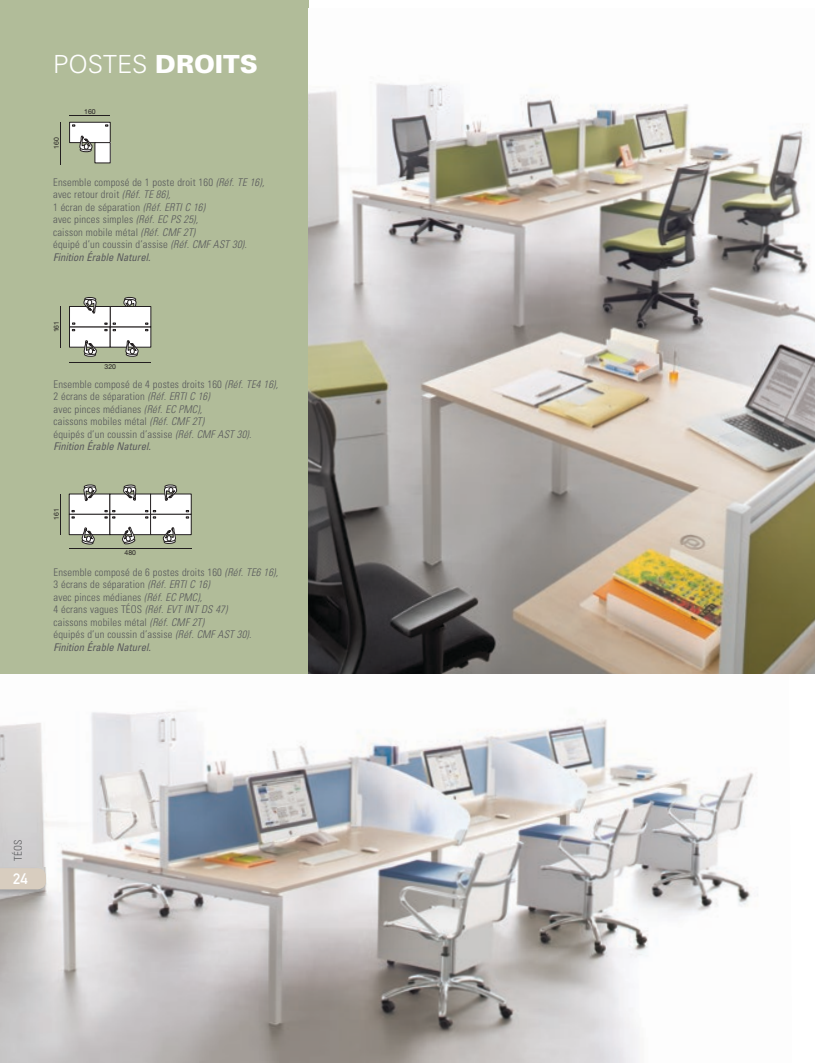
<style>
.page{position:relative;width:815px;height:1063px;background:#fff}
.page>*{position:absolute;margin:0;border:0;box-sizing:border-box;transform-origin:0 0}
.t1{font:300 25px "Univers";color:#fff}
.t2{font:15px "DIN Mittelschrift Alternate";color:#fff}
.t3{font:300 condensed 10.62px/12.5px "Univers";letter-spacing:.015em;color:#58595b}
.t4{font:6.88px "Helvetica Neue";color:#231f20}
.s1{font-weight:900}
.s2{font-style:italic}
.s3{font-weight:400;font-style:italic}
</style>
<div class="page">
<img style="left:0;top:710px;width:758px;height:353px">
<div style="left:0;top:0;width:308px;height:674px;background:#b1bc99"></div>
<img style="left:308px;top:83px;width:507px;height:591px">
<div style="left:69px;top:494px;width:41px;height:20px;background:#fff"></div>
<div style="left:69px;top:514px;width:41px;height:21px;background:#fff"></div>
<div style="left:69px;top:514px;width:41px;height:21px;border:1px solid #231f20"></div>
<svg style="left:72px;top:510px;width:2px;height:8px"></svg>
<div style="left:110px;top:494px;width:41px;height:20px;background:#fff"></div>
<div style="left:110px;top:514px;width:41px;height:21px;background:#fff"></div>
<div style="left:110px;top:514px;width:41px;height:21px;border:1px solid #231f20"></div>
<svg style="left:105px;top:510px;width:10px;height:8px"></svg>
<div style="left:151px;top:494px;width:40px;height:20px;background:#fff"></div>
<div style="left:151px;top:514px;width:40px;height:21px;background:#fff"></div>
<div style="left:150px;top:514px;width:41px;height:21px;border:1px solid #231f20"></div>
<svg style="left:186px;top:510px;width:3px;height:8px"></svg>
<svg style="left:145px;top:510px;width:11px;height:8px"></svg>
<svg style="left:84px;top:485px;width:13px;height:16px"></svg>
<svg style="left:123px;top:485px;width:13px;height:16px"></svg>
<svg style="left:164px;top:485px;width:13px;height:16px"></svg>
<svg style="left:82px;top:528px;width:13px;height:17px"></svg>
<svg style="left:122px;top:527px;width:13px;height:17px"></svg>
<svg style="left:163px;top:527px;width:13px;height:17px"></svg>
<hr style="left:69px;top:549px;width:122px;height:1px;background:#231f20">
<hr style="left:60px;top:494px;width:1px;height:41px;background:#231f20">
<div style="left:70px;top:327px;width:40px;height:20px;background:#fff"></div>
<svg style="left:84px;top:340px;width:13px;height:17px"></svg>
<div style="left:110px;top:327px;width:41px;height:20px;background:#fff"></div>
<svg style="left:126px;top:340px;width:13px;height:17px"></svg>
<svg style="left:123px;top:297px;width:13px;height:9px"></svg>
<div style="left:110px;top:306px;width:41px;height:21px;background:#fff"></div>
<div style="left:110px;top:306px;width:41px;height:21px;border:1px solid #231f20"></div>
<svg style="left:113px;top:323px;width:3px;height:8px"></svg>
<svg style="left:145px;top:323px;width:3px;height:8px"></svg>
<div style="left:70px;top:306px;width:40px;height:21px;background:#fff"></div>
<div style="left:69px;top:306px;width:41px;height:21px;border:1px solid #231f20"></div>
<svg style="left:83px;top:297px;width:13px;height:16px"></svg>
<svg style="left:72px;top:323px;width:3px;height:8px"></svg>
<svg style="left:105px;top:323px;width:2px;height:8px"></svg>
<hr style="left:69px;top:363px;width:82px;height:1px;background:#231f20">
<hr style="left:60px;top:306px;width:1px;height:41px;background:#231f20">
<hr style="left:69px;top:115px;width:41px;height:1px;background:#231f20">
<div style="left:70px;top:122px;width:40px;height:21px;background:#fff"></div>
<div style="left:69px;top:122px;width:41px;height:21px;border:1px solid #231f20"></div>
<svg style="left:80px;top:136px;width:13px;height:16px"></svg>
<div style="left:95px;top:143px;width:15px;height:20px;background:#fff"></div>
<hr style="left:60px;top:122px;width:1px;height:43px;background:#231f20">
<img style="left:0;top:867px;width:47px;height:28px">
<svg style="left:0;top:868px;width:46px;height:21px"></svg>
<h1 class="t1" style="left:53px;top:49px;width:206px">POSTES <span class="s1">DROITS</span></h1>
<p class="t4" style="left:52px;top:149px;width:13px;rotate:-90deg">160</p>
<p class="t4" style="left:84px;top:107px;width:13px">160</p>
<p class="t3" style="left:53px;top:176px;width:213px">Ensemble composé de 1 poste droit 160 <span class="s2">(Réf. TE 16), </span>avec retour droit <span class="s2">(Réf. TE 86),<br></span>1 écran de séparation <span class="s2">(Réf. ERTI C 16)<br></span>avec pinces simples <span class="s2">(Réf. EC PS 25),<br></span>caisson mobile métal <span class="s2">(Réf. CMF 2T)<br></span>équipé d’un coussin d’assise <span class="s2">(Réf. CMF AST 30).<br></span><span class="s3">Finition Érable Naturel.</span></p>
<p class="t4" style="left:52px;top:332px;width:13px;rotate:-90deg">161</p>
<p class="t4" style="left:105px;top:362px;width:13px">320</p>
<p class="t3" style="left:54px;top:378px;width:226px">Ensemble composé de 4 postes droits 160 <span class="s2">(Réf. TE4 16), </span>2 écrans de séparation <span class="s2">(Réf. ERTI C 16)<br></span>avec pinces médianes <span class="s2">(Réf. EC PMC),<br></span>caissons mobiles métal <span class="s2">(Réf. CMF 2T)<br></span>équipés d’un coussin d’assise <span class="s2">(Réf. CMF AST 30).<br></span><span class="s3">Finition Érable Naturel.</span></p>
<p class="t4" style="left:52px;top:520px;width:13px;rotate:-90deg">161</p>
<p class="t4" style="left:125px;top:549px;width:13px">480</p>
<p class="t3" style="left:54px;top:566px;width:226px">Ensemble composé de 6 postes droits 160 <span class="s2">(Réf. TE6 16), </span>3 écrans de séparation <span class="s2">(Réf. ERTI C 16)<br></span>avec pinces médianes <span class="s2">(Réf. EC PMC),<br></span>4 écrans vagues TÉOS <span class="s2">(Réf. EVT INT DS 47)<br></span>caissons mobiles métal <span class="s2">(Réf. CMF 2T)<br></span>équipés d’un coussin d’assise <span class="s2">(Réf. CMF AST 30).<br></span><span class="s3">Finition Érable Naturel.</span></p>
<p class="t3" style="left:12px;top:861px;width:23px;rotate:-90deg">TÉOS</p>
<h2 class="t2" style="left:13px;top:870px;width:16px">24</h2>
</div>
